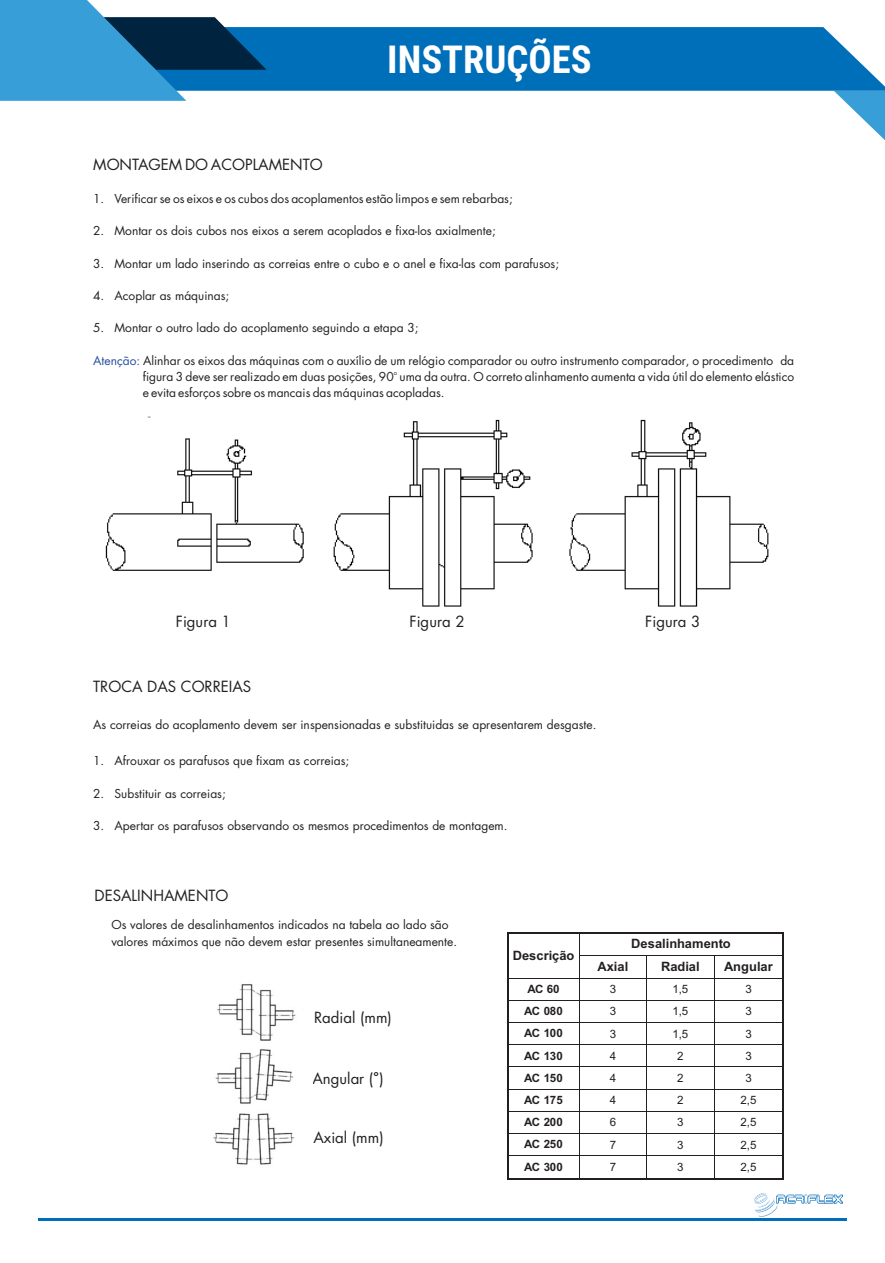
<style>
.page{position:relative;width:885px;height:1263px;background:#fff}
.page>*{position:absolute;margin:0;border:0;box-sizing:border-box;transform-origin:0 0}
.t1{font:700 38.55px "Roboto Condensed";color:#fff}
.t2{font:15px "Futura";color:#231f20}
.t3{font:700 12.9px "Arial";color:#231f20}
.t4{font:12px/16.2px "Futura";color:#231f20}
.t5{font:700 11.55px "Arial";letter-spacing:-.01em;color:#231f20}
.t6{font:11.55px "Arial";color:#231f20}
.t7{font:6px "Futura";color:#231f20}
.s1{color:#264ea2}
.s2{font-family:"Calibri";font-size:18px}
</style>
<div class="page">
<svg style="left:834px;top:91px;width:50px;height:48px"></svg>
<svg style="left:266px;top:27px;width:618px;height:64px;background:#0c75bd"></svg>
<svg style="left:0;top:0;width:266px;height:101px"></svg>
<img style="left:105px;top:416px;width:664px;height:191px">
<hr style="left:38px;top:1218px;width:808px;height:2px;background:#006fba">
<svg style="left:754px;top:1192px;width:89px;height:25px"></svg>
<img style="left:213px;top:984px;width:83px;height:181px">
<hr style="left:508px;top:932px;width:71px;height:1px;background:#231f20">
<hr style="left:580px;top:932px;width:201px;height:1px;background:#231f20">
<hr style="left:781px;top:933px;width:2px;height:22px;background:#231f20">
<hr style="left:579px;top:955px;width:67px;height:1px;background:#231f20">
<hr style="left:647px;top:955px;width:67px;height:1px;background:#231f20">
<hr style="left:714px;top:955px;width:67px;height:1px;background:#231f20">
<hr style="left:781px;top:956px;width:2px;height:22px;background:#231f20">
<hr style="left:508px;top:978px;width:71px;height:1px;background:#231f20">
<hr style="left:579px;top:978px;width:67px;height:1px;background:#231f20">
<hr style="left:647px;top:978px;width:67px;height:1px;background:#231f20">
<hr style="left:714px;top:978px;width:67px;height:1px;background:#231f20">
<hr style="left:781px;top:978px;width:2px;height:22px;background:#231f20">
<hr style="left:508px;top:1000px;width:71px;height:1px;background:#231f20">
<hr style="left:579px;top:1000px;width:67px;height:1px;background:#231f20">
<hr style="left:647px;top:1000px;width:67px;height:1px;background:#231f20">
<hr style="left:714px;top:1000px;width:67px;height:1px;background:#231f20">
<hr style="left:781px;top:1001px;width:2px;height:21px;background:#231f20">
<hr style="left:508px;top:1022px;width:71px;height:1px;background:#231f20">
<hr style="left:579px;top:1022px;width:67px;height:1px;background:#231f20">
<hr style="left:647px;top:1022px;width:67px;height:1px;background:#231f20">
<hr style="left:714px;top:1022px;width:67px;height:1px;background:#231f20">
<hr style="left:781px;top:1023px;width:2px;height:21px;background:#231f20">
<hr style="left:508px;top:1044px;width:71px;height:1px;background:#231f20">
<hr style="left:579px;top:1044px;width:67px;height:1px;background:#231f20">
<hr style="left:647px;top:1044px;width:67px;height:1px;background:#231f20">
<hr style="left:714px;top:1044px;width:67px;height:1px;background:#231f20">
<hr style="left:781px;top:1045px;width:2px;height:21px;background:#231f20">
<hr style="left:508px;top:1066px;width:71px;height:1px;background:#231f20">
<hr style="left:579px;top:1066px;width:67px;height:1px;background:#231f20">
<hr style="left:647px;top:1066px;width:67px;height:1px;background:#231f20">
<hr style="left:714px;top:1066px;width:67px;height:1px;background:#231f20">
<hr style="left:781px;top:1067px;width:2px;height:22px;background:#231f20">
<hr style="left:508px;top:1089px;width:71px;height:1px;background:#231f20">
<hr style="left:579px;top:1089px;width:67px;height:1px;background:#231f20">
<hr style="left:647px;top:1089px;width:67px;height:1px;background:#231f20">
<hr style="left:714px;top:1089px;width:67px;height:1px;background:#231f20">
<hr style="left:781px;top:1089px;width:2px;height:22px;background:#231f20">
<hr style="left:508px;top:1111px;width:71px;height:1px;background:#231f20">
<hr style="left:579px;top:1111px;width:67px;height:1px;background:#231f20">
<hr style="left:647px;top:1111px;width:67px;height:1px;background:#231f20">
<hr style="left:714px;top:1111px;width:67px;height:1px;background:#231f20">
<hr style="left:781px;top:1111px;width:2px;height:22px;background:#231f20">
<hr style="left:508px;top:1133px;width:71px;height:1px;background:#231f20">
<hr style="left:579px;top:1133px;width:67px;height:1px;background:#231f20">
<hr style="left:647px;top:1133px;width:67px;height:1px;background:#231f20">
<hr style="left:714px;top:1133px;width:67px;height:1px;background:#231f20">
<hr style="left:781px;top:1134px;width:2px;height:21px;background:#231f20">
<hr style="left:508px;top:1155px;width:71px;height:1px;background:#231f20">
<hr style="left:579px;top:1155px;width:67px;height:1px;background:#231f20">
<hr style="left:647px;top:1155px;width:67px;height:1px;background:#231f20">
<hr style="left:714px;top:1155px;width:67px;height:1px;background:#231f20">
<svg style="left:507px;top:932px;width:1px;height:248px"></svg>
<hr style="left:508px;top:1178px;width:71px;height:2px;background:#231f20">
<svg style="left:579px;top:932px;width:1px;height:248px"></svg>
<hr style="left:580px;top:1178px;width:66px;height:2px;background:#231f20">
<svg style="left:646px;top:955px;width:1px;height:225px"></svg>
<hr style="left:647px;top:1178px;width:67px;height:2px;background:#231f20">
<svg style="left:714px;top:956px;width:1px;height:224px"></svg>
<hr style="left:715px;top:1178px;width:66px;height:2px;background:#231f20">
<hr style="left:781px;top:1156px;width:2px;height:22px;background:#231f20">
<h1 class="t1" style="left:387px;top:45px;width:206px">INSTRUÇÕES</h1>
<p class="t2" style="left:93px;top:157px;width:231px">MONTAGEM DO ACOPLAMENTO</p>
<p class="t4" style="left:93px;top:191px;width:421px">1. Verificar se os eixos e os cubos dos acoplamentos estão limpos e sem rebarbas;</p>
<p class="t4" style="left:93px;top:224px;width:404px">2. Montar os dois cubos nos eixos a serem acoplados e fixa-los axialmente;</p>
<p class="t4" style="left:93px;top:256px;width:467px">3. Montar um lado inserindo as correias entre o cubo e o anel e fixa-las com parafusos;</p>
<p class="t4" style="left:93px;top:288px;width:137px">4. Acoplar as máquinas;</p>
<p class="t4" style="left:93px;top:321px;width:326px">5. Montar o outro lado do acoplamento seguindo a etapa 3;</p>
<p class="t4" style="left:93px;top:353px;width:702px"><span class="s1">Atenção:</span> Alinhar os eixos das máquinas com o auxílio de um relógio comparador ou outro instrumento comparador, o procedimento da</p>
<p class="t7" style="left:393px;top:370px;width:5px">o</p>
<p class="t4" style="left:143px;top:369px;width:652px">figura 3 deve ser realizado em duas posições, 90 uma da outra. O correto alinhamento aumenta a vida útil do elemento elástico e evita esforços sobre os mancais das máquinas acopladas.</p>
<p class="t2" style="left:176px;top:614px;width:57px">Figura 1</p>
<p class="t2" style="left:409px;top:614px;width:57px">Figura 2</p>
<p class="t2" style="left:645px;top:614px;width:57px">Figura 3</p>
<p class="t2" style="left:93px;top:679px;width:160px">TROCA DAS CORREIAS</p>
<p class="t4" style="left:93px;top:717px;width:504px">As correias do acoplamento devem ser inspensionadas e substituidas se apresentarem desgaste.</p>
<p class="t4" style="left:93px;top:754px;width:257px">1. Afrouxar os parafusos que fixam as correias;</p>
<p class="t4" style="left:93px;top:786px;width:134px">2. Substituir as correias;</p>
<p class="t4" style="left:93px;top:818px;width:415px">3. Apertar os parafusos observando os mesmos procedimentos de montagem.</p>
<p class="t2" style="left:94px;top:888px;width:135px">DESALINHAMENTO</p>
<p class="t4" style="left:111px;top:918px;width:347px">Os valores de desalinhamentos indicados na tabela ao lado são valores máximos que não devem estar presentes simultaneamente.</p>
<p class="t2" style="left:314px;top:1010px;width:79px">Radial (mm)</p>
<p class="t2" style="left:312px;top:1071px;width:73px">Angular (<span class="s2">°</span>)</p>
<p class="t2" style="left:313px;top:1130px;width:72px">Axial (mm)</p>
<p class="t3" style="left:512px;top:950px;width:63px">Descrição</p>
<p class="t3" style="left:631px;top:939px;width:101px">Desalinhamento</p>
<p class="t3" style="left:597px;top:962px;width:32px">Axial</p>
<p class="t3" style="left:661px;top:962px;width:40px">Radial</p>
<p class="t3" style="left:724px;top:962px;width:50px">Angular</p>
<p class="t5" style="left:527px;top:984px;width:34px">AC 60</p>
<p class="t6" style="left:609px;top:985px;width:8px">3</p>
<p class="t6" style="left:672px;top:985px;width:17px">1,5</p>
<p class="t6" style="left:745px;top:985px;width:8px">3</p>
<p class="t5" style="left:524px;top:1007px;width:40px">AC 080</p>
<p class="t6" style="left:609px;top:1007px;width:8px">3</p>
<p class="t6" style="left:672px;top:1007px;width:17px">1,5</p>
<p class="t6" style="left:745px;top:1007px;width:8px">3</p>
<p class="t5" style="left:524px;top:1029px;width:40px">AC 100</p>
<p class="t6" style="left:609px;top:1029px;width:8px">3</p>
<p class="t6" style="left:672px;top:1029px;width:17px">1,5</p>
<p class="t6" style="left:745px;top:1029px;width:8px">3</p>
<p class="t5" style="left:524px;top:1051px;width:40px">AC 130</p>
<p class="t6" style="left:609px;top:1051px;width:8px">4</p>
<p class="t6" style="left:677px;top:1051px;width:8px">2</p>
<p class="t6" style="left:745px;top:1051px;width:8px">3</p>
<p class="t5" style="left:524px;top:1073px;width:40px">AC 150</p>
<p class="t6" style="left:609px;top:1073px;width:8px">4</p>
<p class="t6" style="left:677px;top:1073px;width:8px">2</p>
<p class="t6" style="left:745px;top:1073px;width:8px">3</p>
<p class="t5" style="left:524px;top:1095px;width:40px">AC 175</p>
<p class="t6" style="left:609px;top:1095px;width:8px">4</p>
<p class="t6" style="left:677px;top:1095px;width:8px">2</p>
<p class="t6" style="left:740px;top:1095px;width:17px">2,5</p>
<p class="t5" style="left:524px;top:1117px;width:40px">AC 200</p>
<p class="t6" style="left:609px;top:1118px;width:8px">6</p>
<p class="t6" style="left:677px;top:1118px;width:8px">3</p>
<p class="t6" style="left:740px;top:1118px;width:17px">2,5</p>
<p class="t5" style="left:524px;top:1140px;width:40px">AC 250</p>
<p class="t6" style="left:609px;top:1140px;width:8px">7</p>
<p class="t6" style="left:677px;top:1140px;width:8px">3</p>
<p class="t6" style="left:740px;top:1140px;width:17px">2,5</p>
<p class="t5" style="left:524px;top:1162px;width:40px">AC 300</p>
<p class="t6" style="left:609px;top:1163px;width:8px">7</p>
<p class="t6" style="left:677px;top:1163px;width:8px">3</p>
<p class="t6" style="left:740px;top:1163px;width:17px">2,5</p>
</div>
